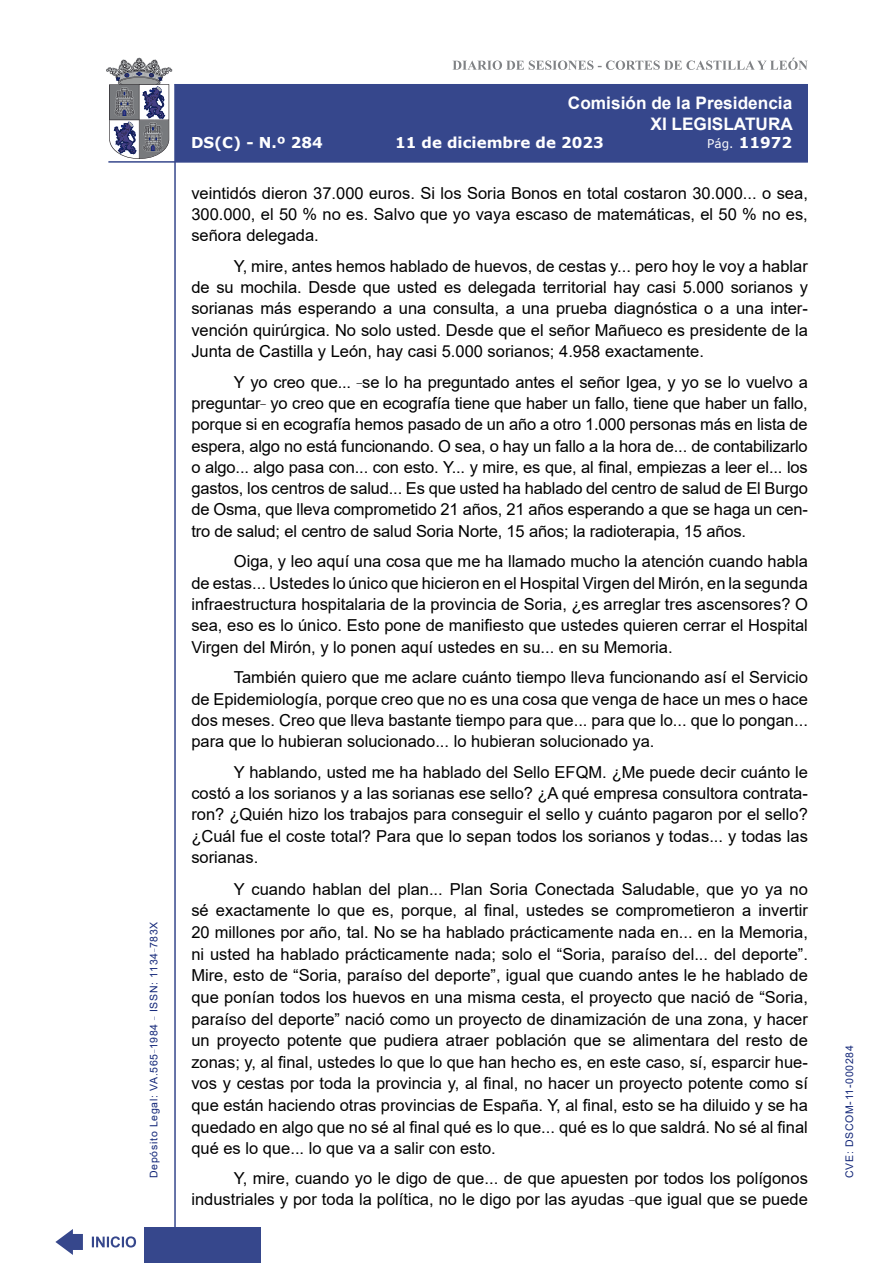
<style>
.page{position:relative;width:893px;height:1263px;background:#fff}
.page>*{position:absolute;margin:0;border:0;box-sizing:border-box;transform-origin:0 0}
.t1{font:700 17.25px/20.7px "Arial";color:#fff;text-align:right}
.t2{font:16.5px/21.3px "Arial";color:#000;text-align:justify}
.t3{font:700 15px "Verdana";color:#fff}
.t4{font:10.5px "Arial";letter-spacing:.065em;color:#122678}
.s1{font-weight:400;font-size:12px}
</style>
<div class="page">
<svg style="left:452px;top:58px;width:356px;height:12px"></svg>
<hr style="left:174px;top:84px;width:2px;height:1179px;background:#36478c">
<div style="left:144px;top:1227px;width:117px;height:36px;background:#36478c"></div>
<div style="left:175px;top:84px;width:633px;height:78px;background:#36478c"></div>
<hr style="left:108px;top:161px;width:700px;height:2px;background:#36478c">
<svg style="left:92px;top:1236px;width:44px;height:11px"></svg>
<svg style="left:55px;top:1229px;width:28px;height:26px"></svg>
<svg style="left:106px;top:58px;width:66px;height:101px"></svg>
<p class="t4" style="left:146px;top:1178px;width:258px;rotate:-90deg">Depósito Legal: VA.565<sup>_</sup>1984 <sup>_</sup> ISSN: 1134<sup>_</sup>783X</p>
<p class="t1" style="left:568px;top:93px;width:226px">Comisión de la Presidencia<br>XI LEGISLATURA</p>
<p class="t3" style="left:191px;top:132px;width:133px">DS(C) - N.º 284</p>
<p class="t3" style="left:395px;top:132px;width:210px">11 de diciembre de 2023</p>
<p class="t3" style="left:707px;top:132px;width:86px"><span class="s1">Pág.</span> 11972</p>
<p class="t2" style="left:191px;top:183px;width:618px">veintidós dieron 37.000 euros. Si los Soria Bonos en total costaron 30.000... o sea, 300.000, el 50 % no es. Salvo que yo vaya escaso de matemáticas, el 50 % no es, señora delegada.</p>
<p class="t2" style="left:191px;top:255px;width:618px;text-indent:43px">Y, mire, antes hemos hablado de huevos, de cestas y... pero hoy le voy a hablar de su mochila. Desde que usted es delegada territorial hay casi 5.000 sorianos y sorianas más esperando a una consulta, a una prueba diagnóstica o a una inter&shy;vención quirúrgica. No solo usted. Desde que el señor Mañueco es presidente de la Junta de Castilla y León, hay casi 5.000 sorianos; 4.958 exactamente.</p>
<p class="t2" style="left:191px;top:371px;width:618px;text-indent:43px">Y yo creo que... <sup>_</sup>se lo ha preguntado antes el señor Igea, y yo se lo vuelvo a preguntar<sup>_</sup> yo creo que en ecografía tiene que haber un fallo, tiene que haber un fallo, porque si en ecografía hemos pasado de un año a otro 1.000 personas más en lista de espera, algo no está funcionando. O sea, o hay un fallo a la hora de... de contabilizarlo o algo... algo pasa con... con esto. Y... y mire, es que, al final, empiezas a leer el... los gastos, los centros de salud... Es que usted ha hablado del centro de salud de El Burgo de Osma, que lleva comprometido 21 años, 21 años esperando a que se haga un cen&shy;tro de salud; el centro de salud Soria Norte, 15 años; la radioterapia, 15 años.</p>
<p class="t2" style="left:191px;top:551px;width:618px;text-indent:43px">Oiga, y leo aquí una cosa que me ha llamado mucho la atención cuando habla de estas... Ustedes lo único que hicieron en el Hospital Virgen del Mirón, en la segunda infraestructura hospitalaria de la provincia de Soria, ¿es arreglar tres ascensores? O sea, eso es lo único. Esto pone de manifiesto que ustedes quieren cerrar el Hospital Virgen del Mirón, y lo ponen aquí ustedes en su... en su Memoria.</p>
<p class="t2" style="left:191px;top:667px;width:618px;text-indent:43px">También quiero que me aclare cuánto tiempo lleva funcionando así el Servicio de Epidemiología, porque creo que no es una cosa que venga de hace un mes o hace dos meses. Creo que lleva bastante tiempo para que... para que lo... que lo pongan... para que lo hubieran solucionado... lo hubieran solucionado ya.</p>
<p class="t2" style="left:191px;top:761px;width:618px;text-indent:43px">Y hablando, usted me ha hablado del Sello EFQM. ¿Me puede decir cuánto le costó a los sorianos y a las sorianas ese sello? ¿A qué empresa consultora contrata&shy;ron? ¿Quién hizo los trabajos para conseguir el sello y cuánto pagaron por el sello? ¿Cuál fue el coste total? Para que lo sepan todos los sorianos y todas... y todas las sorianas.</p>
<p class="t2" style="left:191px;top:878px;width:618px;text-indent:43px">Y cuando hablan del plan... Plan Soria Conectada Saludable, que yo ya no sé exactamente lo que es, porque, al final, ustedes se comprometieron a invertir 20 millones por año, tal. No se ha hablado prácticamente nada en... en la Memoria, ni usted ha hablado prácticamente nada; solo el “Soria, paraíso del... del deporte”.<br>Mire, esto de “Soria, paraíso del deporte”, igual que cuando antes le he hablado de que ponían todos los huevos en una misma cesta, el proyecto que nació de “Soria, paraíso del deporte” nació como un proyecto de dinamización de una zona, y hacer un proyecto potente que pudiera atraer población que se alimentara del resto de zonas; y, al final, ustedes lo que lo que han hecho es, en este caso, sí, esparcir hue&shy;vos y cestas por toda la provincia y, al final, no hacer un proyecto potente como sí que están haciendo otras provincias de España. Y, al final, esto se ha diluido y se ha quedado en algo que no sé al final qué es lo que... qué es lo que saldrá. No sé al final qué es lo que... lo que va a salir con esto.</p>
<p class="t2" style="left:191px;top:1167px;width:618px;text-align:right">Y, mire, cuando yo le digo de que... de que apuesten por todos los polígonos industriales y por toda la política, no le digo por las ayudas <sup>_</sup>que igual que se puede</p>
<p class="t4" style="left:842px;top:1178px;width:134px;rotate:-90deg">CVE: DSCOM-11-000284</p>
</div>
